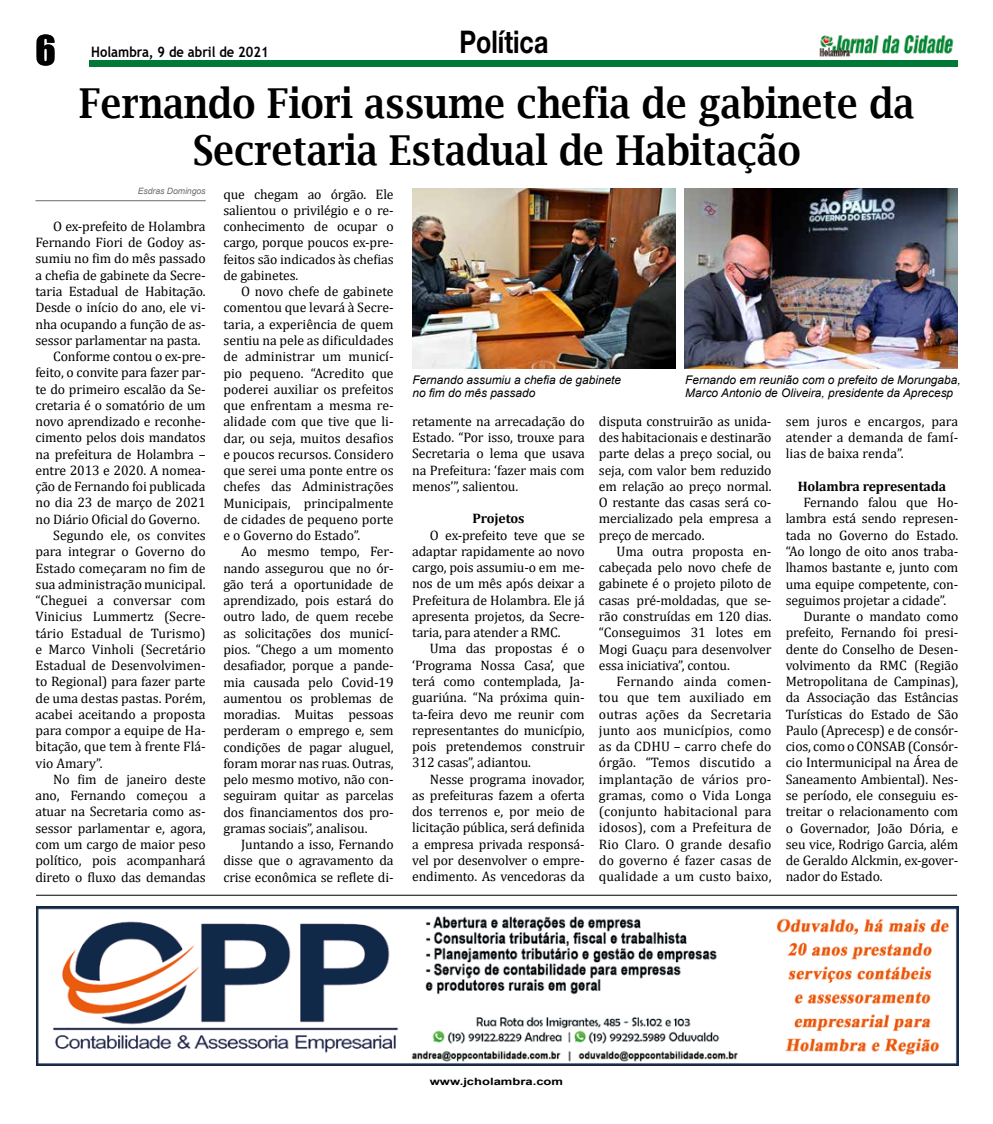
<style>
.page{position:relative;width:993px;height:1124px;background:#fff}
.page>*{position:absolute;margin:0;border:0;box-sizing:border-box;transform-origin:0 0}
.t1{font:600 41.25px/46.2px "Lucida Bright";color:#000;text-align:center;scale:.9 1}
.t2{font:37.5px "Impact";color:#000}
.t3{font:700 31.25px "Helvetica Neue";color:#000;scale:.8 1}
.t4{font:700 14.38px "Trebuchet MS";color:#000;scale:.9 1}
.t5{font:13.75px/16.2px "Cambria";letter-spacing:-.01em;color:#000;text-align:justify}
.t6{font:700 13.75px "Cambria";letter-spacing:-.01em;color:#000}
.t7{font:italic 11.88px/13.1px "Arial";color:#000}
.t8{font:700 10px "Arial";color:#000;scale:1.3 1}
.t9{font:italic 8.75px "Arial";letter-spacing:-.01em;color:#706f6f}
</style>
<div class="page">
<div style="left:89px;top:60px;width:868px;height:7px;background:#007838"></div>
<img style="left:819px;top:35px;width:135px;height:22px">
<hr style="left:35px;top:200px;width:171px;height:1px;background:#878787">
<img style="left:412px;top:188px;width:263px;height:180px">
<img style="left:684px;top:188px;width:273px;height:180px">
<img style="left:36px;top:906px;width:921px;height:159px">
<hr style="left:36px;top:894px;width:920px;height:1px;background:#000">
<h3 class="t3" style="left:459px;top:22px;width:113px">Política</h3>
<h1 class="t1" style="left:79px;top:80px;width:929px">Fernando Fiori assume chefia de gabinete da<br>Secretaria Estadual de Habitação</h1>
<p class="t9" style="left:138px;top:185px;width:69px">Esdras Domingos</p>
<p class="t5" style="left:53px;top:218px;width:154px">O ex-prefeito de Holambra</p>
<p class="t5" style="left:35px;top:234px;width:172px">Fernando Fiori de Godoy as-</p>
<p class="t5" style="left:35px;top:250px;width:172px">sumiu no fim do mês passado</p>
<p class="t5" style="left:35px;top:267px;width:172px">a chefia de gabinete da Secre-</p>
<p class="t5" style="left:35px;top:283px;width:172px">taria Estadual de Habitação.</p>
<p class="t5" style="left:35px;top:299px;width:172px">Desde o início do ano, ele vi-</p>
<p class="t5" style="left:35px;top:315px;width:172px">nha ocupando a função de as-</p>
<p class="t5" style="left:35px;top:332px;width:166px">sessor parlamentar na pasta.</p>
<p class="t5" style="left:53px;top:348px;width:154px">Conforme contou o ex-pre-</p>
<p class="t5" style="left:35px;top:364px;width:172px">feito, o convite para fazer par-</p>
<p class="t5" style="left:35px;top:380px;width:172px">te do primeiro escalão da Se-</p>
<p class="t5" style="left:35px;top:397px;width:172px">cretaria é o somatório de um</p>
<p class="t5" style="left:35px;top:413px;width:172px">novo aprendizado e reconhe-</p>
<p class="t5" style="left:35px;top:429px;width:172px">cimento pelos dois mandatos</p>
<p class="t5" style="left:35px;top:445px;width:172px">na prefeitura de Holambra –</p>
<p class="t5" style="left:35px;top:462px;width:172px">entre 2013 e 2020. A nomea-</p>
<p class="t5" style="left:35px;top:478px;width:172px">ção de Fernando foi publicada</p>
<p class="t5" style="left:35px;top:494px;width:172px">no dia 23 de março de 2021</p>
<p class="t5" style="left:35px;top:510px;width:166px">no Diário Oficial do Governo.</p>
<p class="t5" style="left:53px;top:527px;width:154px">Segundo ele, os convites</p>
<p class="t5" style="left:35px;top:543px;width:172px">para integrar o Governo do</p>
<p class="t5" style="left:35px;top:559px;width:172px">Estado começaram no fim de</p>
<p class="t5" style="left:35px;top:575px;width:172px">sua administração municipal.</p>
<p class="t5" style="left:35px;top:592px;width:172px">“Cheguei a conversar com</p>
<p class="t5" style="left:35px;top:608px;width:172px">Vinicius Lummertz (Secre-</p>
<p class="t5" style="left:35px;top:624px;width:172px">tário Estadual de Turismo)</p>
<p class="t5" style="left:35px;top:641px;width:172px">e Marco Vinholi (Secretário</p>
<p class="t5" style="left:35px;top:657px;width:172px">Estadual de Desenvolvimen-</p>
<p class="t5" style="left:35px;top:673px;width:172px">to Regional) para fazer parte</p>
<p class="t5" style="left:35px;top:689px;width:172px">de uma destas pastas. Porém,</p>
<p class="t5" style="left:35px;top:706px;width:172px">acabei aceitando a proposta</p>
<p class="t5" style="left:35px;top:722px;width:172px">para compor a equipe de Ha-</p>
<p class="t5" style="left:35px;top:738px;width:172px">bitação, que tem à frente Flá-</p>
<p class="t5" style="left:35px;top:754px;width:69px">vio Amary”.</p>
<p class="t5" style="left:53px;top:771px;width:154px">No fim de janeiro deste</p>
<p class="t5" style="left:35px;top:787px;width:172px">ano, Fernando começou a</p>
<p class="t5" style="left:35px;top:803px;width:172px">atuar na Secretaria como as-</p>
<p class="t5" style="left:35px;top:819px;width:172px">sessor parlamentar e, agora,</p>
<p class="t5" style="left:35px;top:836px;width:172px">com um cargo de maior peso</p>
<p class="t5" style="left:35px;top:852px;width:172px">político, pois acompanhará</p>
<p class="t5" style="left:35px;top:868px;width:172px">direto o fluxo das demandas</p>
<h2 class="t2" style="left:35px;top:21px;width:22px">6</h2>
<p class="t4" style="left:91px;top:43px;width:198px">Holambra, 9 de abril de 2021</p>
<p class="t5" style="left:223px;top:186px;width:172px">que chegam ao órgão. Ele salientou o privilégio e o re&shy;conhecimento de ocupar o cargo, porque poucos ex-pre&shy;feitos são indicados às chefias de gabinetes.</p>
<p class="t5" style="left:223px;top:283px;width:172px;text-indent:18px">O novo chefe de gabinete comentou que levará à Secre&shy;taria, a experiência de quem sentiu na pele as dificuldades de administrar um municí&shy;pio pequeno. “Acredito que poderei auxiliar os prefeitos que enfrentam a mesma re&shy;alidade com que tive que li&shy;dar, ou seja, muitos desafios e poucos recursos. Considero que serei uma ponte entre os chefes das Administrações Municipais, principalmente de cidades de pequeno porte e o Governo do Estado”.</p>
<p class="t5" style="left:223px;top:543px;width:172px;text-indent:18px">Ao mesmo tempo, Fer&shy;nando assegurou que no ór&shy;gão terá a oportunidade de aprendizado, pois estará do outro lado, de quem recebe as solicitações dos municí&shy;pios. “Chego a um momento desafiador, porque a pande&shy;mia causada pelo Covid-19 aumentou os problemas de moradias. Muitas pessoas perderam o emprego e, sem condições de pagar aluguel, foram morar nas ruas. Outras, pelo mesmo motivo, não con&shy;seguiram quitar as parcelas dos financiamentos dos pro&shy;gramas sociais”, analisou.</p>
<p class="t5" style="left:223px;top:836px;width:172px;text-indent:18px">Juntando a isso, Fernando disse que o agravamento da crise econômica se reflete di-</p>
<p class="t7" style="left:412px;top:373px;width:210px">Fernando assumiu a chefia de gabinete no fim do mês passado</p>
<p class="t7" style="left:685px;top:373px;width:277px">Fernando em reunião com o prefeito de Morungaba,<br>Marco Antonio de Oliveira, presidente da Aprecesp</p>
<p class="t5" style="left:412px;top:413px;width:174px">retamente na arrecadação do Estado. “Por isso, trouxe para Secretaria o lema que usava na Prefeitura: ‘fazer mais com menos’”, salientou.</p>
<p class="t6" style="left:472px;top:509px;width:53px">Projetos</p>
<p class="t5" style="left:412px;top:526px;width:174px;text-indent:18px">O ex-prefeito teve que se adaptar rapidamente ao novo cargo, pois assumiu-o em me&shy;nos de um mês após deixar a Prefeitura de Holambra. Ele já apresenta projetos, da Secre&shy;taria, para atender a RMC.</p>
<p class="t5" style="left:412px;top:640px;width:174px;text-indent:18px">Uma das propostas é o ‘Programa Nossa Casa’, que terá como contemplada, Ja&shy;guariúna. “Na próxima quin&shy;ta-feira devo me reunir com representantes do município, pois pretendemos construir 312 casas”, adiantou.</p>
<p class="t5" style="left:412px;top:770px;width:174px;text-indent:18px">Nesse programa inovador, as prefeituras fazem a oferta dos terrenos e, por meio de licitação pública, será definida a empresa privada responsá&shy;vel por desenvolver o empre&shy;endimento. As vencedoras da</p>
<p class="t5" style="left:598px;top:413px;width:174px">disputa construirão as unida&shy;des habitacionais e destinarão parte delas a preço social, ou seja, com valor bem reduzido em relação ao preço normal.<br>O restante das casas será co&shy;mercializado pela empresa a preço de mercado.</p>
<p class="t5" style="left:598px;top:543px;width:174px;text-indent:18px">Uma outra proposta en&shy;cabeçada pelo novo chefe de gabinete é o projeto piloto de casas pré-moldadas, que se&shy;rão construídas em 120 dias. “Conseguimos 31 lotes em Mogi Guaçu para desenvolver essa iniciativa”, contou.</p>
<p class="t5" style="left:598px;top:673px;width:174px;text-indent:18px">Fernando ainda comen&shy;tou que tem auxiliado em outras ações da Secretaria junto aos municípios, como as da CDHU – carro chefe do órgão. “Temos discutido a implantação de vários pro&shy;gramas, como o Vida Longa (conjunto habitacional para idosos), com a Prefeitura de Rio Claro. O grande desafio do governo é fazer casas de qualidade a um custo baixo,</p>
<p class="t5" style="left:785px;top:413px;width:174px">sem juros e encargos, para atender a demanda de famí&shy;lias de baixa renda”.</p>
<p class="t6" style="left:797px;top:476px;width:150px">Holambra representada</p>
<p class="t5" style="left:803px;top:494px;width:156px">Fernando falou que Ho-</p>
<p class="t5" style="left:785px;top:510px;width:174px">lambra está sendo represen-</p>
<p class="t5" style="left:785px;top:527px;width:174px">tada no Governo do Estado.</p>
<p class="t5" style="left:785px;top:543px;width:174px">“Ao longo de oito anos traba-</p>
<p class="t5" style="left:785px;top:559px;width:174px">lhamos bastante e, junto com</p>
<p class="t5" style="left:785px;top:575px;width:174px">uma equipe competente, con-</p>
<p class="t5" style="left:785px;top:592px;width:162px">seguimos projetar a cidade”.</p>
<p class="t5" style="left:803px;top:608px;width:156px">Durante o mandato como</p>
<p class="t5" style="left:785px;top:624px;width:174px">prefeito, Fernando foi presi-</p>
<p class="t5" style="left:785px;top:640px;width:174px">dente do Conselho de Desen-</p>
<p class="t5" style="left:785px;top:657px;width:174px">volvimento da RMC (Região</p>
<p class="t5" style="left:785px;top:673px;width:174px">Metropolitana de Campinas),</p>
<p class="t5" style="left:785px;top:689px;width:174px">da Associação das Estâncias</p>
<p class="t5" style="left:785px;top:705px;width:174px">Turísticas do Estado de São</p>
<p class="t5" style="left:785px;top:722px;width:174px">Paulo (Aprecesp) e de consór-</p>
<p class="t5" style="left:785px;top:738px;width:174px">cios, como o CONSAB (Consór-</p>
<p class="t5" style="left:785px;top:754px;width:174px">cio Intermunicipal na Área de</p>
<p class="t5" style="left:785px;top:770px;width:174px">Saneamento Ambiental). Nes-</p>
<p class="t5" style="left:785px;top:787px;width:174px">se período, ele conseguiu es-</p>
<p class="t5" style="left:785px;top:803px;width:174px">treitar o relacionamento com</p>
<p class="t5" style="left:785px;top:819px;width:174px">o Governador, João Dória, e</p>
<p class="t5" style="left:785px;top:835px;width:174px">seu vice, Rodrigo Garcia, além</p>
<p class="t5" style="left:785px;top:852px;width:174px">de Geraldo Alckmin, ex-gover-</p>
<p class="t5" style="left:785px;top:868px;width:98px">nador do Estado.</p>
<p class="t8" style="left:429px;top:1074px;width:104px">www.jcholambra.com</p>
</div>
